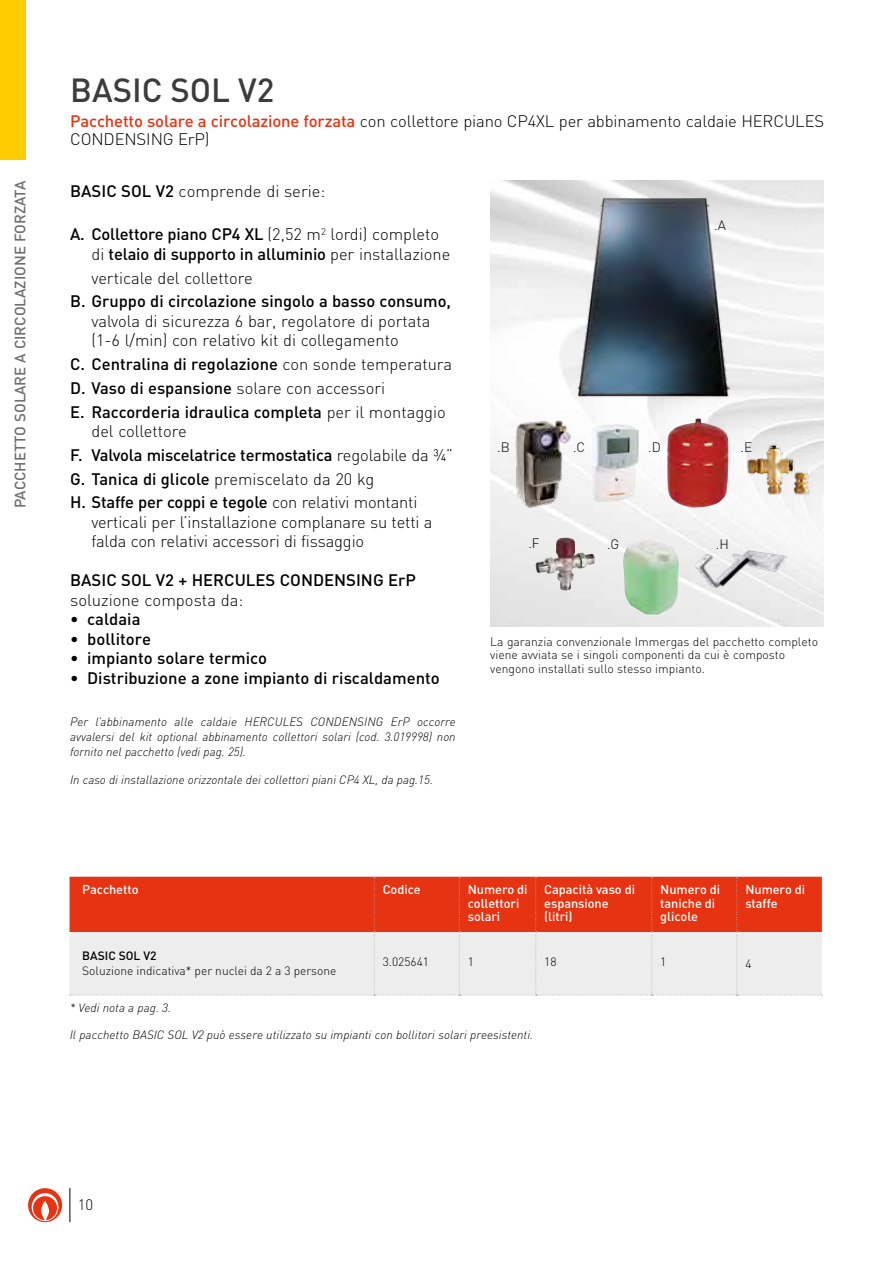
<style>
.page{position:relative;width:893px;height:1263px;background:#fff}
.page>*{position:absolute;margin:0;border:0;box-sizing:border-box;transform-origin:0 0}
.t1{font:500 33px "DIN";color:#3c3c3b}
.t2{font:500 16.5px/23.7px "DIN";color:#000}
.t3{font:300 16.5px/19.5px "DIN";letter-spacing:-.01em;color:#000}
.t4{font:500 15px "DIN";color:#706f6f}
.t5{font:300 15px "DIN";color:#000}
.t6{font:300 13.5px "DIN";color:#000}
.t7{font:500 12.75px/13.5px "DIN";letter-spacing:-.005em;color:#fff}
.t8{font:italic 300 12px/15px "DIN";color:#000;text-align:justify}
.t9{font:300 12px/13.5px "DIN";color:#000}
.t10{font:500 12px "DIN";color:#000}
.s1{font-weight:500;color:#e63312}
.s2{font-weight:500}
.s3{font-weight:300}
</style>
<div class="page">
<hr style="left:70px;top:1188px;width:1px;height:34px;background:#000">
<svg style="left:28px;top:1188px;width:34px;height:34px"></svg>
<div style="left:0;top:0;width:26px;height:160px;background:#fc0"></div>
<img style="left:566px;top:185px;width:164px;height:221px">
<img style="left:513px;top:418px;width:62px;height:92px">
<img style="left:591px;top:424px;width:48px;height:79px">
<img style="left:740px;top:436px;width:74px;height:74px">
<img style="left:667px;top:418px;width:62px;height:90px">
<img style="left:535px;top:537px;width:60px;height:54px">
<img style="left:694px;top:534px;width:99px;height:58px">
<img style="left:623px;top:540px;width:56px;height:74px">
<svg style="left:70px;top:877px;width:752px;height:119px;background:#e99787"></svg>
<p class="t4" style="left:11px;top:508px;width:329px;rotate:-90deg">PACCHETTO SOLARE A CIRCOLAZIONE FORZATA</p>
<h1 class="t1" style="left:70px;top:69px;width:206px">BASIC SOL V2</h1>
<p class="t3" style="left:70px;top:112px;width:756px;line-height:18px"><span class="s1">Pacchetto solare a circolazione forzata</span> con collettore piano CP4XL per abbinamento caldaie HERCULES<br>CONDENSING ErP)</p>
<p class="t3" style="left:70px;top:181px;width:257px"><span class="s2">BASIC SOL V2</span> comprende di serie:</p>
<p class="t2" style="left:91px;top:224px;width:360px;line-height:19.5px;text-indent:-21px">A. Collettore piano CP4 XL <span class="s3">(2,52 m</span><sup>2</sup> <span class="s3">lordi) completo di</span> telaio di supporto in alluminio <span class="s3">per installazione</span></p>
<p class="t3" style="left:91px;top:268px;width:163px">verticale del collettore</p>
<p class="t2" style="left:70px;top:289px;width:382px">B. Gruppo di circolazione singolo a basso consumo,</p>
<p class="t3" style="left:91px;top:311px;width:340px">valvola di sicurezza 6 bar, regolatore di portata (1-6 l/min) con relativo kit di collegamento</p>
<p class="t2" style="left:70px;top:352px;width:384px">C. Centralina di regolazione <span class="s3">con sonde temperatura<br></span>D. Vaso di espansione <span class="s3">solare con accessori<br></span>E. Raccorderia idraulica completa <span class="s3">per il montaggio</span></p>
<p class="t2" style="left:70px;top:419px;width:384px;text-indent:21px"><span class="s3">del collettore<br></span>F. Valvola miscelatrice termostatica <span class="s3">regolabile da ¾” </span>G. Tanica di glicole <span class="s3">premiscelato da 20 kg<br></span>H. Staffe per coppi e tegole <span class="s3">con relativi montanti</span></p>
<p class="t3" style="left:91px;top:512px;width:343px">verticali per l’installazione complanare su tetti a falda con relativi accessori di fissaggio</p>
<p class="t2" style="left:70px;top:568px;width:347px">BASIC SOL V2 + HERCULES CONDENSING ErP</p>
<p class="t3" style="left:70px;top:590px;width:175px">soluzione composta da:</p>
<p class="t2" style="left:70px;top:607px;width:72px">• caldaia</p>
<p class="t2" style="left:70px;top:626px;width:82px">• bollitore</p>
<p class="t2" style="left:70px;top:646px;width:199px">• impianto solare termico</p>
<p class="t2" style="left:70px;top:665px;width:371px">• Distribuzione a zone impianto di riscaldamento</p>
<p class="t8" style="left:70px;top:714px;width:387px">Per l’abbinamento alle caldaie HERCULES CONDENSING ErP occorre avvalersi del kit optional abbinamento collettori solari (cod. 3.019998) non fornito nel pacchetto (vedi pag. 25).</p>
<p class="t8" style="left:70px;top:772px;width:364px">In caso di installazione orizzontale dei collettori piani CP4 XL, da pag.15.</p>
<p class="t6" style="left:714px;top:217px;width:13px">.A</p>
<p class="t6" style="left:497px;top:439px;width:14px">.B</p>
<p class="t6" style="left:573px;top:439px;width:14px">.C</p>
<p class="t6" style="left:648px;top:439px;width:14px">.D</p>
<p class="t6" style="left:741px;top:439px;width:13px">.E</p>
<p class="t6" style="left:528px;top:535px;width:13px">.F</p>
<p class="t6" style="left:607px;top:535px;width:14px">.G</p>
<p class="t6" style="left:716px;top:535px;width:15px">.H</p>
<p class="t9" style="left:490px;top:634px;width:329px">La garanzia convenzionale Immergas del pacchetto completo viene avviata se i singoli componenti da cui è composto vengono installati sullo stesso impianto.</p>
<p class="t7" style="left:82px;top:882px;width:58px">Pacchetto</p>
<p class="t7" style="left:383px;top:882px;width:40px">Codice</p>
<p class="t7" style="left:468px;top:882px;width:61px">Numero di collettori solari</p>
<p class="t7" style="left:544px;top:882px;width:92px">Capacità vaso di espansione (litri)</p>
<p class="t7" style="left:660px;top:882px;width:61px">Numero di taniche di glicole</p>
<p class="t7" style="left:745px;top:882px;width:61px">Numero di staffe</p>
<p class="t10" style="left:82px;top:948px;width:76px">BASIC SOL V2</p>
<p class="t9" style="left:82px;top:964px;width:256px">Soluzione indicativa* per nuclei da 2 a 3 persone</p>
<p class="t9" style="left:383px;top:955px;width:48px">3.025641</p>
<p class="t9" style="left:468px;top:955px;width:8px">1</p>
<p class="t9" style="left:544px;top:955px;width:14px">18</p>
<p class="t9" style="left:660px;top:955px;width:8px">1</p>
<p class="t9" style="left:745px;top:956px;width:8px">4</p>
<p class="t8" style="left:70px;top:1000px;width:103px">* Vedi nota a pag. 3.</p>
<p class="t8" style="left:70px;top:1027px;width:465px">Il pacchetto BASIC SOL V2 può essere utilizzato su impianti con bollitori solari preesistenti.</p>
<p class="t5" style="left:78px;top:1195px;width:17px">10</p>
</div>
